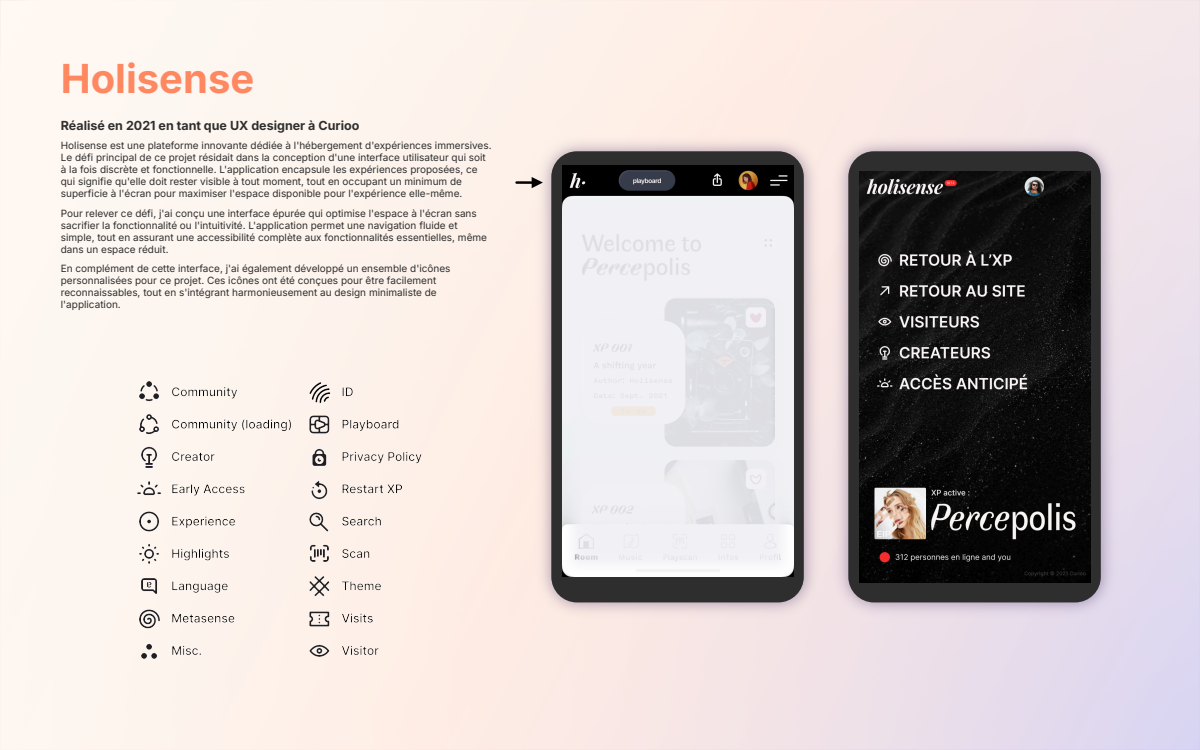
<style>
.page{position:relative;width:1200px;height:750px;background:#fff}
.page>*{position:absolute;margin:0;border:0;box-sizing:border-box;transform-origin:0 0}
.t1{font:700 40px "Inter Variable";color:#ff8861}
.t2{font:700 12.5px "Inter Variable";color:#2e2e2e}
.t3{font:10px "Inter Variable";color:#2e2e2e}
</style>
<div class="page">
<svg style="left:514px;top:177px;width:21px;height:11px"></svg>
<img style="left:535px;top:135px;width:285px;height:484px">
<div style="left:551px;top:151px;width:253px;height:451px;background:#2e2e2e;border-radius:26px"></div>
<img style="left:832px;top:135px;width:285px;height:484px">
<div style="left:848px;top:151px;width:253px;height:451px;background:#2e2e2e;border-radius:26px"></div>
<img style="left:562px;top:166px;width:231px;height:37px">
<img style="left:562px;top:203px;width:232px;height:374px">
<img style="left:859px;top:172px;width:231px;height:410px">
<img style="left:133px;top:377px;width:340px;height:289px">
<p class="t1" style="left:61px;top:55px;width:195px">Holisense</p>
<p class="t2" style="left:61px;top:118px;width:300px">Réalisé en 2021 en tant que UX designer à Curioo</p>
<p class="t3" style="left:61px;top:140px;width:432px">Holisense est une plateforme innovante dédiée à l'hébergement d'expériences immersives.</p>
<p class="t3" style="left:61px;top:152px;width:427px">Le défi principal de ce projet résidait dans la conception d'une interface utilisateur qui soit</p>
<p class="t3" style="left:61px;top:164px;width:418px">à la fois discrète et fonctionnelle. L'application encapsule les expériences proposées, ce</p>
<p class="t3" style="left:61px;top:176px;width:403px">qui signifie qu'elle doit rester visible à tout moment, tout en occupant un minimum de</p>
<p class="t3" style="left:61px;top:188px;width:403px">superficie à l'écran pour maximiser l'espace disponible pour l'expérience elle-même.</p>
<p class="t3" style="left:61px;top:207px;width:417px">Pour relever ce défi, j'ai conçu une interface épurée qui optimise l'espace à l'écran sans</p>
<p class="t3" style="left:61px;top:219px;width:398px">sacrifier la fonctionnalité ou l'intuitivité. L'application permet une navigation fluide et</p>
<p class="t3" style="left:61px;top:231px;width:428px">simple, tout en assurant une accessibilité complète aux fonctionnalités essentielles, même</p>
<p class="t3" style="left:61px;top:243px;width:109px">dans un espace réduit.</p>
<p class="t3" style="left:61px;top:263px;width:391px">En complément de cette interface, j'ai également développé un ensemble d'icônes</p>
<p class="t3" style="left:61px;top:275px;width:377px">personnalisées pour ce projet. Ces icônes ont été conçues pour être facilement</p>
<p class="t3" style="left:61px;top:287px;width:377px">reconnaissables, tout en s'intégrant harmonieusement au design minimaliste de</p>
<p class="t3" style="left:61px;top:299px;width:62px">l'application.</p>
</div>
